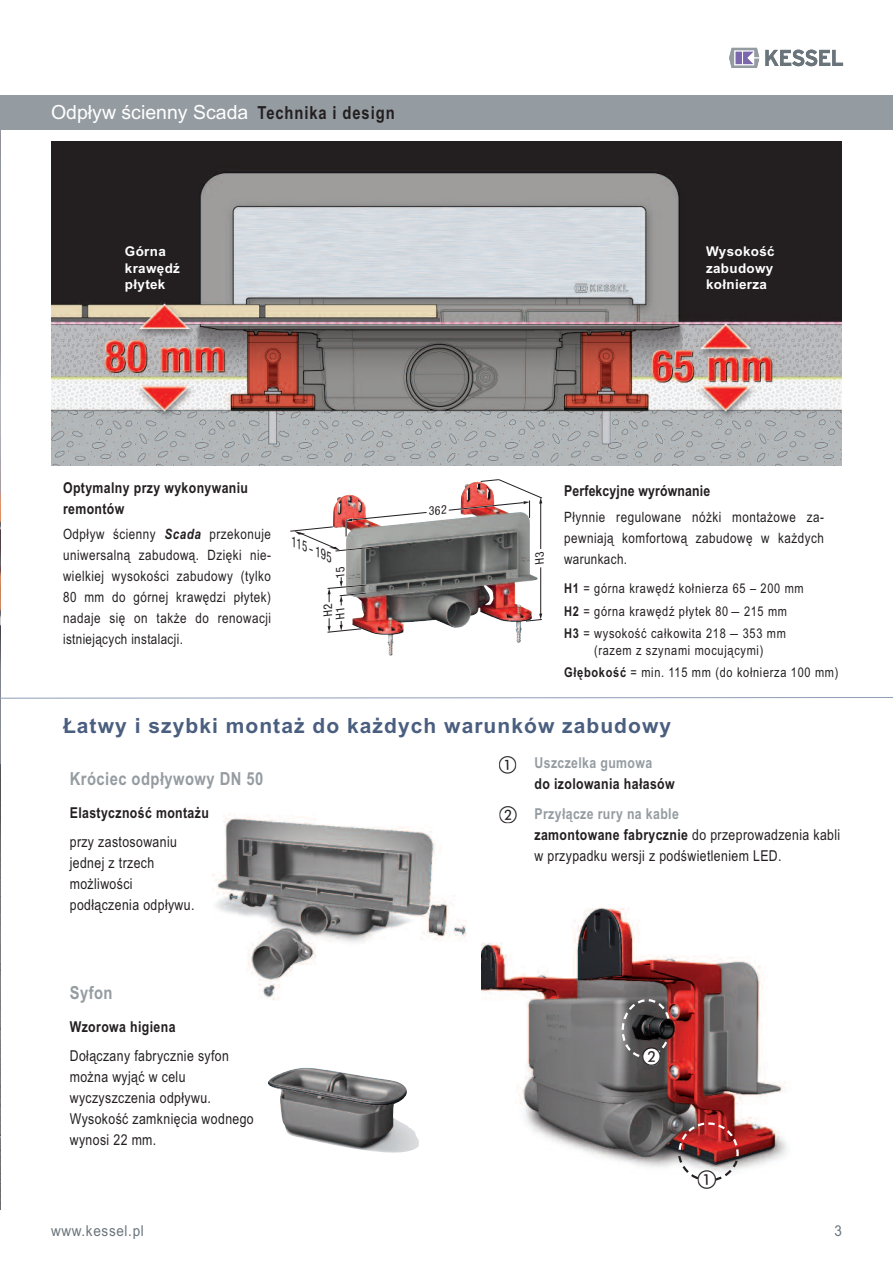
<style>
.page{position:relative;width:893px;height:1263px;background:#fff}
.page>*{position:absolute;margin:0;border:0;box-sizing:border-box;transform-origin:0 0}
.t1{font:700 21px "Arial";letter-spacing:.05em;color:#4a5e7f}
.t2{font:19.5px "Arial";color:#fff}
.t3{font:700 18px "Arial Narrow";letter-spacing:.025em;color:#959ca1}
.t4{font:15px/21px "Arial Narrow";letter-spacing:.025em;color:#231f20}
.t5{font:700 15px/21px "Arial Narrow";letter-spacing:.025em;color:#231f20}
.t6{font:700 15px "Arial Narrow";letter-spacing:.025em;color:#959ca1}
.t7{font:15px "Arial";letter-spacing:.05em;color:#6a747b;scale:.9 1}
.t8{font:14.25px/21px "Arial Narrow";letter-spacing:.035em;color:#231f20;text-align:justify}
.t9{font:13.5px/22.5px "Arial Narrow";letter-spacing:.05em;color:#231f20}
.t10{font:700 13.5px/16.5px "Arial";letter-spacing:.025em;color:#fff}
.t11{font:italic condensed 13.5px "Helvetica Neue LT Std";color:#231f20;scale:.87 1}
.t12{font:condensed 12px/12.1px "Helvetica Neue LT Std";letter-spacing:.075em;color:#231f20}
.s1{font-family:"Arial Narrow";font-weight:700;font-size:18px;color:#231f20}
.s2{font-weight:700;font-style:italic}
.s3{font-weight:700}
.s4{font-weight:700;color:#959ca1}
</style>
<div class="page">
<img style="left:481px;top:907px;width:306px;height:263px">
<svg style="left:765px;top:50px;width:78px;height:16px"></svg>
<svg style="left:729px;top:48px;width:30px;height:20px"></svg>
<img style="left:0;top:130px;width:1px;height:1080px">
<img style="left:213px;top:814px;width:254px;height:186px">
<img style="left:268px;top:1068px;width:151px;height:85px">
<div style="left:0;top:96px;width:893px;height:34px;background:#959ca1"></div>
<svg style="left:0;top:696px;width:893px;height:3px"></svg>
<img style="left:51px;top:141px;width:791px;height:325px">
<img style="left:493px;top:552px;width:50px;height:91px">
<img style="left:340px;top:552px;width:153px;height:104px">
<svg style="left:327px;top:618px;width:36px;height:16px"></svg>
<svg style="left:327px;top:577px;width:41px;height:28px"></svg>
<svg style="left:525px;top:613px;width:17px;height:8px"></svg>
<hr style="left:540px;top:567px;width:1px;height:47px;background:#231f20">
<svg style="left:621px;top:998px;width:50px;height:68px"></svg>
<img style="left:677px;top:1120px;width:63px;height:61px">
<svg style="left:290px;top:479px;width:253px;height:73px"></svg>
<h2 class="t2" style="left:51px;top:101px;width:345px">Odpływ ścienny Scada <span class="s1">Technika i design</span></h2>
<p class="t10" style="left:125px;top:243px;width:57px">Górna krawędź płytek</p>
<p class="t10" style="left:706px;top:243px;width:70px;text-align:justify">Wysokość zabudowy kołnierza</p>
<p class="t5" style="left:63px;top:477px;width:187px">Optymalny przy wykonywaniu remontów</p>
<p class="t8" style="left:63px;top:524px;width:210px">Odpływ ścienny <span class="s2">Scada</span> przekonuje uniwersalną zabudową. Dzięki nie&shy;wielkiej wysokości zabudowy (tylko 80 mm do górnej krawędzi płytek) nadaje się on także do renowacji istniejących instalacji.</p>
<p class="t11" style="left:295px;top:537px;width:52px;rotate:23deg">115 - 195</p>
<p class="t12" style="left:335px;top:578px;width:15px;rotate:-90deg">15</p>
<p class="t12" style="left:323px;top:619px;width:18px;rotate:-90deg">H2<br>H1</p>
<p class="t12" style="left:535px;top:564px;width:15px;rotate:-90deg">H3</p>
<p class="t5" style="left:564px;top:481px;width:148px">Perfekcyjne wyrównanie</p>
<p class="t8" style="left:564px;top:506px;width:261px">Płynnie regulowane nóżki montażowe za&shy;pewniają komfortową zabudowę w każdych warunkach.</p>
<p class="t9" style="left:564px;top:577px;width:241px"><span class="s3">H1</span> = górna krawędź kołnierza 65 – 200 mm<br><span class="s3">H2</span> = górna krawędź płytek 80 – 215 mm<br><span class="s3">H3</span> = wysokość całkowita 218 – 353 mm</p>
<p class="t9" style="left:564px;top:639px;width:276px;text-indent:30px">(razem z szynami mocującymi)<br><span class="s3">Głębokość</span> = min. 115 mm (do kołnierza 100 mm)</p>
<h1 class="t1" style="left:63px;top:713px;width:610px">Łatwy i szybki montaż do każdych warunków zabudowy</h1>
<p class="t3" style="left:70px;top:768px;width:195px">Króciec odpływowy DN 50</p>
<p class="t5" style="left:70px;top:802px;width:141px">Elastyczność montażu</p>
<p class="t4" style="left:70px;top:832px;width:126px">przy zastosowaniu jednej z trzech możliwości podłączenia odpływu.</p>
<p class="t3" style="left:70px;top:982px;width:44px">Syfon</p>
<p class="t5" style="left:70px;top:1016px;width:107px">Wzorowa higiena</p>
<p class="t4" style="left:70px;top:1046px;width:186px">Dołączany fabrycznie syfon można wyjąć w celu wyczyszczenia odpływu.<br>Wysokość zamknięcia wodnego wynosi 22 mm.</p>
<p class="t6" style="left:535px;top:754px;width:119px">Uszczelka gumowa</p>
<p class="t5" style="left:535px;top:774px;width:142px">do izolowania hałasów</p>
<p class="t4" style="left:535px;top:803px;width:307px"><span class="s4">Przyłącze rury na kable<br></span><span class="s3">zamontowane fabrycznie</span> do przeprowadzenia kabli w przypadku wersji z podświetleniem LED.</p>
<p class="t7" style="left:51px;top:1222px;width:105px">www.kessel.pl</p>
<p class="t7" style="left:834px;top:1222px;width:10px">3</p>
</div>
